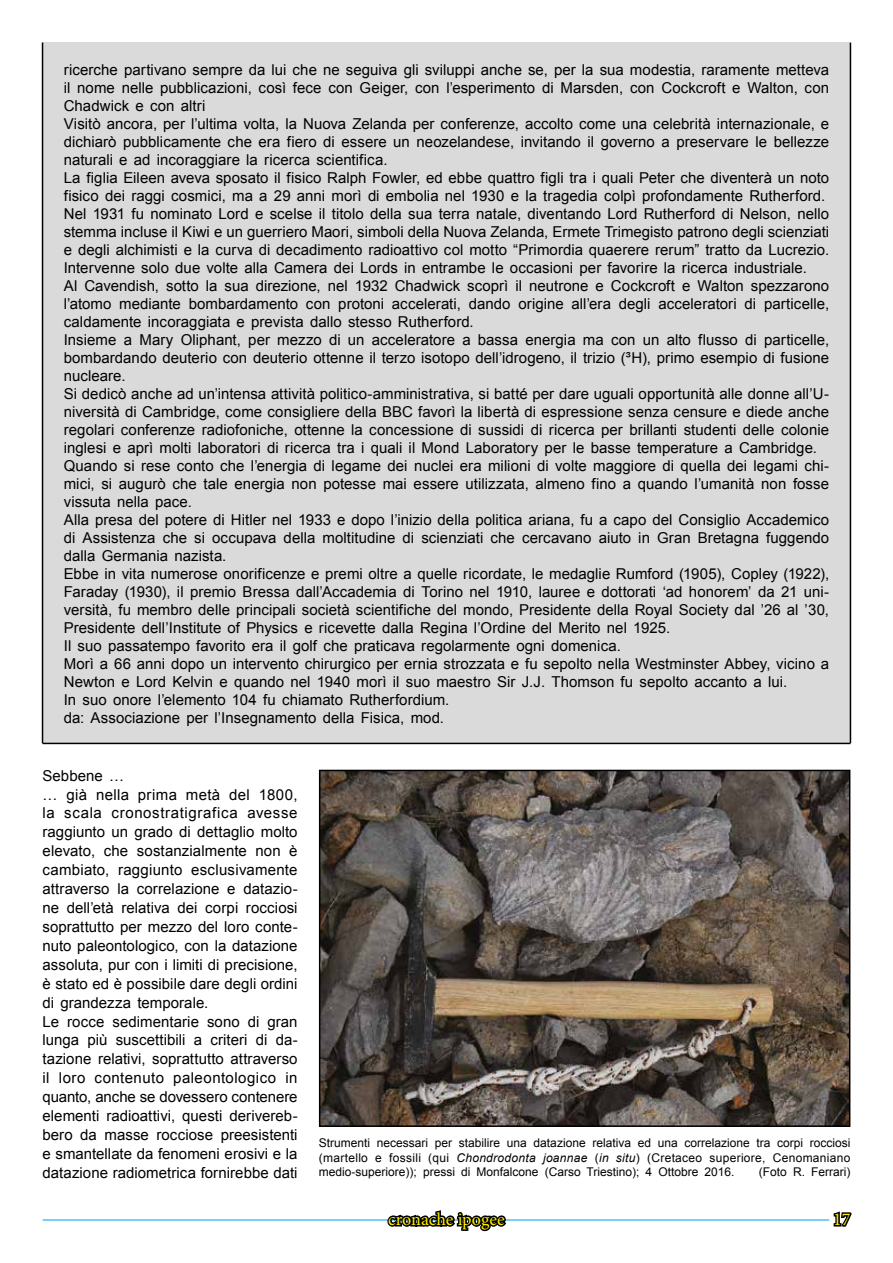
<style>
.page{position:relative;width:893px;height:1263px;background:#fff}
.page>*{position:absolute;margin:0;border:0;box-sizing:border-box;transform-origin:0 0}
.t1{font:18px "Minion Pro";letter-spacing:-.005em;color:#ffed00}
.t2{font:15px/18px "Arial";letter-spacing:.005em;color:#000}
.t3{font:12px/14.4px "Arial";color:#000;text-align:justify}
.s1{font-style:italic}
</style>
<div class="page">
<hr style="left:43px;top:1220px;width:786px;height:1px;background:#009fe3">
<svg style="left:385px;top:1210px;width:123px;height:22px"></svg>
<svg style="left:833px;top:1211px;width:19px;height:16px"></svg>
<div style="left:43px;top:43px;width:807px;height:701px;background:#dadada"></div>
<img style="left:322px;top:773px;width:525px;height:351px">
<div style="left:319px;top:770px;width:531px;height:357px;border:2px solid #000"></div>
<hr style="left:43px;top:743px;width:807px;height:1px;background:#000">
<hr style="left:42px;top:43px;width:1px;height:700px;background:#000">
<hr style="left:850px;top:43px;width:1px;height:700px;background:#000">
<p class="t2" style="left:64px;top:61px;width:767px">ricerche partivano sempre da lui che ne seguiva gli sviluppi anche se, per la sua modestia, raramente metteva il nome nelle pubblicazioni, così fece con Geiger, con l’esperimento di Marsden, con Cockcroft e Walton, con Chadwick e con altri<br>Visitò ancora, per l’ultima volta, la Nuova Zelanda per conferenze, accolto come una celebrità internazionale, e dichiarò pubblicamente che era fiero di essere un neozelandese, invitando il governo a preservare le bellezze naturali e ad incoraggiare la ricerca scientifica.<br>La figlia Eileen aveva sposato il fisico Ralph Fowler, ed ebbe quattro figli tra i quali Peter che diventerà un noto fisico dei raggi cosmici, ma a 29 anni morì di embolia nel 1930 e la tragedia colpì profondamente Rutherford.<br>Nel 1931 fu nominato Lord e scelse il titolo della sua terra natale, diventando Lord Rutherford di Nelson, nello stemma incluse il Kiwi e un guerriero Maori, simboli della Nuova Zelanda, Ermete Trimegisto patrono degli scienziati e degli alchimisti e la curva di decadimento radioattivo col motto “Primordia quaerere rerum” tratto da Lucrezio.<br>Intervenne solo due volte alla Camera dei Lords in entrambe le occasioni per favorire la ricerca industriale.<br>Al Cavendish, sotto la sua direzione, nel 1932 Chadwick scoprì il neutrone e Cockcroft e Walton spezzarono l’atomo mediante bombardamento con protoni accelerati, dando origine all’era degli acceleratori di particelle, caldamente incoraggiata e prevista dallo stesso Rutherford.<br>Insieme a Mary Oliphant, per mezzo di un acceleratore a bassa energia ma con un alto flusso di particelle, bombardando deuterio con deuterio ottenne il terzo isotopo dell’idrogeno, il trizio (³H), primo esempio di fusione nucleare.<br>Si dedicò anche ad un’intensa attività politico-amministrativa, si batté per dare uguali opportunità alle donne all’U&shy;niversità di Cambridge, come consigliere della BBC favorì la libertà di espressione senza censure e diede anche regolari conferenze radiofoniche, ottenne la concessione di sussidi di ricerca per brillanti studenti delle colonie inglesi e aprì molti laboratori di ricerca tra i quali il Mond Laboratory per le basse temperature a Cambridge.<br>Quando si rese conto che l’energia di legame dei nuclei era milioni di volte maggiore di quella dei legami chi&shy;mici, si augurò che tale energia non potesse mai essere utilizzata, almeno fino a quando l’umanità non fosse vissuta nella pace.<br>Alla presa del potere di Hitler nel 1933 e dopo l’inizio della politica ariana, fu a capo del Consiglio Accademico di Assistenza che si occupava della moltitudine di scienziati che cercavano aiuto in Gran Bretagna fuggendo dalla Germania nazista.<br>Ebbe in vita numerose onorificenze e premi oltre a quelle ricordate, le medaglie Rumford (1905), Copley (1922), Faraday (1930), il premio Bressa dall’Accademia di Torino nel 1910, lauree e dottorati ‘ad honorem’ da 21 uni&shy;versità, fu membro delle principali società scientifiche del mondo, Presidente della Royal Society dal ’26 al ’30, Presidente dell’Institute of Physics e ricevette dalla Regina l’Ordine del Merito nel 1925.<br>Il suo passatempo favorito era il golf che praticava regolarmente ogni domenica.<br>Morì a 66 anni dopo un intervento chirurgico per ernia strozzata e fu sepolto nella Westminster Abbey, vicino a Newton e Lord Kelvin e quando nel 1940 morì il suo maestro Sir J.J. Thomson fu sepolto accanto a lui.<br>In suo onore l’elemento 104 fu chiamato Rutherfordium.<br>da: Associazione per l’Insegnamento della Fisica, mod.</p>
<p class="t2" style="left:43px;top:766px;width:257px;line-height:18.9px">Sebbene …<br>… già nella prima metà del 1800, la scala cronostratigrafica avesse raggiunto un grado di dettaglio molto elevato, che sostanzialmente non è cambiato, raggiunto esclusivamente attraverso la correlazione e datazio&shy;ne dell’età relativa dei corpi rocciosi soprattutto per mezzo del loro conte&shy;nuto paleontologico, con la datazione assoluta, pur con i limiti di precisione, è stato ed è possibile dare degli ordini di grandezza temporale.<br>Le rocce sedimentarie sono di gran lunga più suscettibili a criteri di da&shy;tazione relativi, soprattutto attraverso il loro contenuto paleontologico in quanto, anche se dovessero contenere elementi radioattivi, questi derivereb&shy;bero da masse rocciose preesistenti e smantellate da fenomeni erosivi e la datazione radiometrica fornirebbe dati</p>
<p class="t3" style="left:319px;top:1136px;width:533px">Strumenti necessari per stabilire una datazione relativa ed una correlazione tra corpi rocciosi (martello e fossili (qui <span class="s1">Chondrodonta joannae</span> (<span class="s1">in situ</span>) (Cretaceo superiore, Cenomaniano medio-superiore)); pressi di Monfalcone (Carso Triestino); 4 Ottobre 2016.</p>
<p class="t3" style="left:759px;top:1165px;width:93px">(Foto R. Ferrari)</p>
<p class="t1" style="left:388px;top:1207px;width:118px">cronache ipogee</p>
<p class="t1" style="left:833px;top:1207px;width:19px">17</p>
</div>
